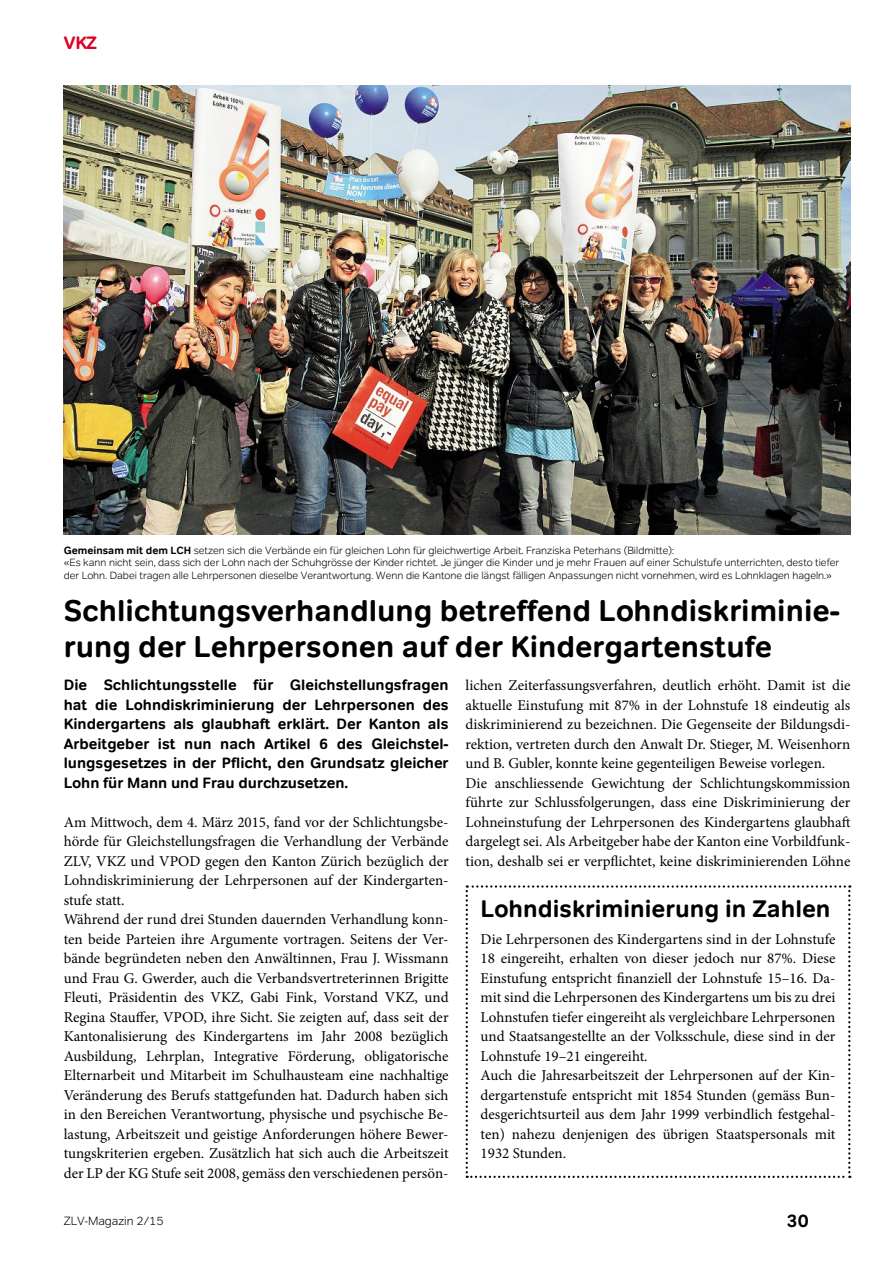
<style>
.page{position:relative;width:893px;height:1263px;background:#fff}
.page>*{position:absolute;margin:0;border:0;box-sizing:border-box;transform-origin:0 0}
.t1{font:700 30px/36px "Tondo";color:#000}
.t2{font:700 24px "Tondo";color:#000}
.t3{font:700 18px "Tondo";color:#df0024}
.t4{font:700 18px "Tondo";color:#000}
.t5{font:15px/19.5px "Minion Pro";color:#000}
.t6{font:700 15px/19.5px "Tondo";color:#000;text-align:justify}
.t7{font:300 12px "Tondo";color:#000}
.t8{font:300 10.5px/12.6px "Tondo";color:#000}
.s1{font-weight:700}
</style>
<div class="page">
<svg style="left:466px;top:885px;width:384px;height:293px"></svg>
<img style="left:64px;top:85px;width:786px;height:449px">
<p class="t3" style="left:64px;top:36px;width:35px">VKZ</p>
<p class="t8" style="left:64px;top:544px;width:777px"><span class="s1">Gemeinsam mit dem LCH</span> setzen sich die Verbände ein für gleichen Lohn für gleichwertige Arbeit. Franziska Peterhans (Bildmitte):<br>«Es kann nicht sein, dass sich der Lohn nach der Schuhgrösse der Kinder richtet. Je jünger die Kinder und je mehr Frauen auf einer Schulstufe unterrichten, desto tiefer der Lohn. Dabei tragen alle Lehrpersonen dieselbe Verantwortung. Wenn die Kantone die längst fälligen Anpassungen nicht vornehmen, wird es Lohnklagen hageln.»</p>
<h1 class="t1" style="left:64px;top:597px;width:777px">Schlichtungsverhandlung betreffend Lohndiskriminie&shy;rung der Lehrpersonen auf der Kindergartenstufe</h1>
<p class="t6" style="left:64px;top:677px;width:386px">Die Schlichtungsstelle für Gleichstellungsfragen hat die Lohndiskriminierung der Lehrpersonen des Kindergartens als glaubhaft erklärt. Der Kanton als Arbeitgeber ist nun nach Artikel 6 des Gleichstel&shy;lungsgesetzes in der Pflicht, den Grundsatz gleicher Lohn für Mann und Frau durchzusetzen.</p>
<p class="t5" style="left:64px;top:815px;width:386px">Am Mittwoch, dem 4. März 2015, fand vor der Schlichtungsbe&shy;hörde für Gleichstellungsfragen die Verhandlung der Verbände ZLV, VKZ und VPOD gegen den Kanton Zürich bezüglich der Lohndiskriminierung der Lehrpersonen auf der Kindergarten&shy;stufe statt.<br>Während der rund drei Stunden dauernden Verhandlung konn&shy;ten beide Parteien ihre Argumente vortragen. Seitens der Ver&shy;bände begründeten neben den Anwältinnen, Frau J. Wissmann und Frau G. Gwerder, auch die Verbandsvertreterinnen Brigitte Fleuti, Präsidentin des VKZ, Gabi Fink, Vorstand VKZ, und Regina Stauffer, VPOD, ihre Sicht. Sie zeigten auf, dass seit der Kantonalisierung des Kindergartens im Jahr 2008 bezüglich Ausbildung, Lehrplan, Integrative Förderung, obligatorische Elternarbeit und Mitarbeit im Schulhausteam eine nachhaltige Veränderung des Berufs stattgefunden hat. Dadurch haben sich in den Bereichen Verantwortung, physische und psychische Be&shy;lastung, Arbeitszeit und geistige Anforderungen höhere Bewer&shy;tungskriterien ergeben. Zusätzlich hat sich auch die Arbeitszeit der LP der KG Stufe seit 2008, gemäss den verschiedenen persön-</p>
<p class="t5" style="left:466px;top:678px;width:386px">lichen Zeiterfassungsverfahren, deutlich erhöht. Damit ist die aktuelle Einstufung mit 87% in der Lohnstufe 18 eindeutig als diskriminierend zu bezeichnen. Die Gegenseite der Bildungsdi&shy;rektion, vertreten durch den Anwalt Dr. Stieger, M. Weisenhorn und B. Gubler, konnte keine gegenteiligen Beweise vorlegen.<br>Die anschliessende Gewichtung der Schlichtungskommission führte zur Schlussfolgerungen, dass eine Diskriminierung der Lohneinstufung der Lehrpersonen des Kindergartens glaubhaft dargelegt sei. Als Arbeitgeber habe der Kanton eine Vorbildfunk&shy;tion, deshalb sei er verpflichtet, keine diskriminierenden Löhne</p>
<h2 class="t2" style="left:481px;top:900px;width:351px">Lohndiskriminierung in Zahlen</h2>
<p class="t5" style="left:481px;top:932px;width:356px">Die Lehrpersonen des Kindergartens sind in der Lohnstufe 18 eingereiht, erhalten von dieser jedoch nur 87%. Diese Einstufung entspricht finanziell der Lohnstufe 15–16. Da&shy;mit sind die Lehrpersonen des Kindergartens um bis zu drei Lohnstufen tiefer eingereiht als vergleichbare Lehrpersonen und Staatsangestellte an der Volksschule, diese sind in der Lohnstufe 19–21 eingereiht.<br>Auch die Jahresarbeitszeit der Lehrpersonen auf der Kin&shy;dergartenstufe entspricht mit 1854 Stunden (gemäss Bun&shy;desgerichtsurteil aus dem Jahr 1999 verbindlich festgehal&shy;ten) nahezu denjenigen des übrigen Staatspersonals mit 1932 Stunden.</p>
<p class="t7" style="left:64px;top:1213px;width:102px">ZLV-Magazin 2/15</p>
<p class="t4" style="left:787px;top:1214px;width:23px">30</p>
</div>
